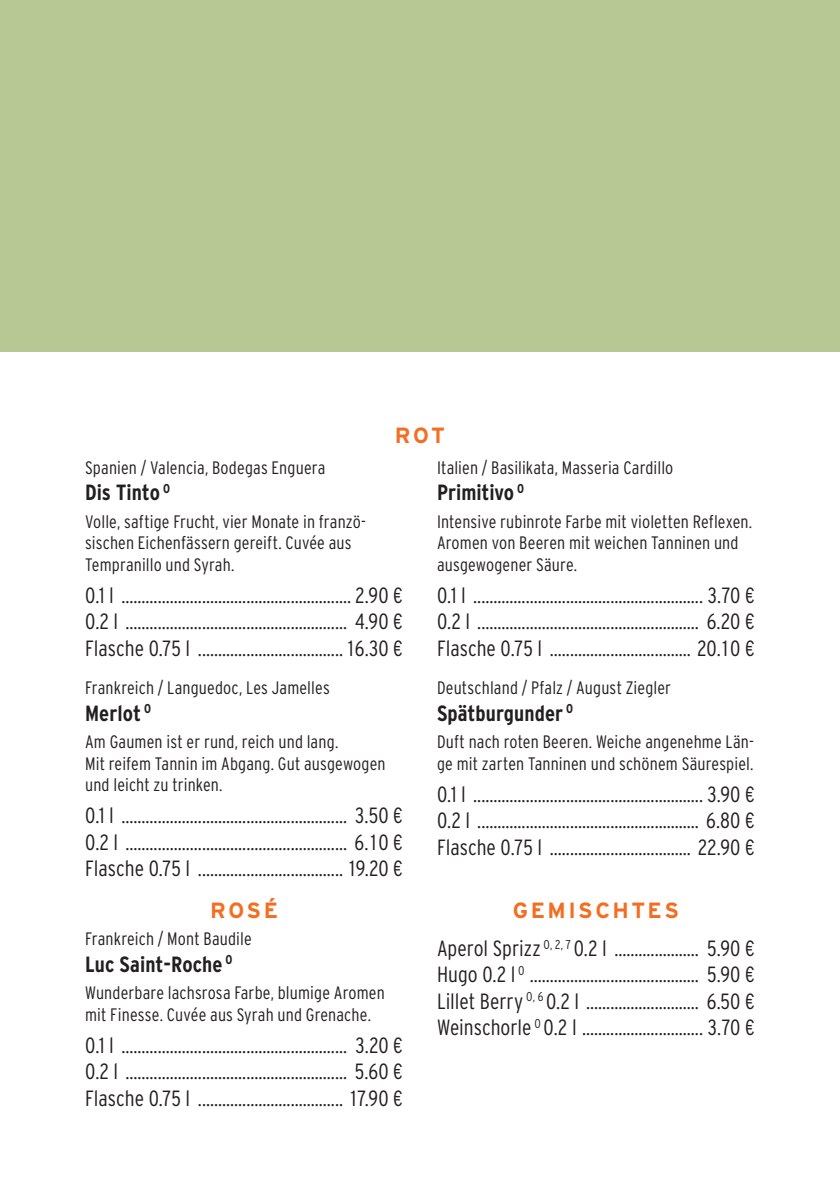
<style>
.page{position:relative;width:840px;height:1191px;background:#fff}
.page>*{position:absolute;margin:0;border:0;box-sizing:border-box;transform-origin:0 0}
.Copy_2splt_1mm_punkt{font:300 condensed 22px/26.4px "Interstate";color:#231f20;text-align:justify}
.Copy_2splt_0mm_punkt{font:300 condensed 22px/26.4px "Interstate";color:#231f20;text-align:justify}
.Weinbeschreibung{font:300 condensed 22px/26.4px "Interstate";color:#231f20;text-align:justify}
.Copy_2splt_0mm_punkt-2{font:700 condensed 22px "Interstate";color:#231f20}
.Sublines{font:700 22px "Interstate";letter-spacing:.115em;color:#f36e21}
.Weinbeschreibung-2{font:300 condensed 18px/21.6px "Interstate";letter-spacing:.01em;color:#231f20}
</style>
<div class="page">
<div style="left:0;top:0;width:839px;height:351px;background:#b7c894"></div>
<p class="Sublines" style="left:394px;top:423px;width:52px">ROT</p>
<p class="Weinbeschreibung-2" style="left:85px;top:456px;width:242px">Spanien / Valencia, Bodegas Enguera</p>
<p class="Copy_2splt_0mm_punkt-2" style="left:85px;top:480px;width:86px">Dis Tinto <sup>O</sup></p>
<p class="Weinbeschreibung-2" style="left:85px;top:510px;width:281px">Volle, saftige Frucht, vier Monate in franzö&shy;sischen Eichenfässern gereift. Cuvée aus<br>Tempranillo und Syrah.</p>
<p class="Copy_2splt_1mm_punkt" style="left:85px;top:582px;width:319px">0.1 l ......................................................... 2.90 €</p>
<p class="Copy_2splt_0mm_punkt" style="left:85px;top:608px;width:319px">0.2 l ....................................................... 4.90 €</p>
<p class="Copy_2splt_0mm_punkt" style="left:85px;top:634px;width:319px">Flasche 0.75 l .................................... 16.30 €</p>
<p class="Weinbeschreibung-2" style="left:85px;top:677px;width:246px">Frankreich / Languedoc, Les Jamelles</p>
<p class="Copy_2splt_0mm_punkt-2" style="left:85px;top:700px;width:67px">Merlot <sup>O</sup></p>
<p class="Weinbeschreibung-2" style="left:85px;top:730px;width:302px">Am Gaumen ist er rund, reich und lang.<br>Mit reifem Tannin im Abgang. Gut ausgewogen und leicht zu trinken.</p>
<p class="Copy_2splt_1mm_punkt" style="left:85px;top:802px;width:319px">0.1 l ........................................................ 3.50 € 0.2 l ....................................................... 6.10 € Flasche 0.75 l .................................... 19.20 €</p>
<p class="Sublines" style="left:210px;top:898px;width:69px">ROSÉ</p>
<p class="Weinbeschreibung-2" style="left:85px;top:928px;width:168px">Frankreich / Mont Baudile</p>
<p class="Copy_2splt_0mm_punkt-2" style="left:85px;top:951px;width:149px">Luc Saint-Roche <sup>O</sup></p>
<p class="Weinbeschreibung-2" style="left:85px;top:981px;width:301px">Wunderbare lachsrosa Farbe, blumige Aromen mit Finesse. Cuvée aus Syrah und Grenache.</p>
<p class="Copy_2splt_1mm_punkt" style="left:85px;top:1031px;width:319px">0.1 l ........................................................ 3.20 € 0.2 l ....................................................... 5.60 € Flasche 0.75 l .................................... 17.90 €</p>
<p class="Weinbeschreibung-2" style="left:437px;top:456px;width:238px">Italien / Basilikata, Masseria Cardillo</p>
<p class="Copy_2splt_0mm_punkt-2" style="left:437px;top:480px;width:89px">Primitivo <sup>O</sup></p>
<p class="Weinbeschreibung-2" style="left:437px;top:510px;width:316px">Intensive rubinrote Farbe mit violetten Reflexen.<br>Aromen von Beeren mit weichen Tanninen und ausgewogener Säure.</p>
<p class="Weinbeschreibung" style="left:437px;top:582px;width:319px">0.1 l ......................................................... 3.70 € 0.2 l ....................................................... 6.20 € Flasche 0.75 l ................................... 20.10 €</p>
<p class="Weinbeschreibung-2" style="left:437px;top:677px;width:235px">Deutschland / Pfalz / August Ziegler</p>
<p class="Copy_2splt_0mm_punkt-2" style="left:437px;top:700px;width:137px">Spätburgunder <sup>O</sup></p>
<p class="Weinbeschreibung-2" style="left:437px;top:730px;width:318px">Duft nach roten Beeren. Weiche angenehme Län&shy;ge mit zarten Tanninen und schönem Säurespiel.</p>
<p class="Copy_2splt_0mm_punkt" style="left:437px;top:780px;width:319px">0.1 l ......................................................... 3.90 € 0.2 l ....................................................... 6.80 € Flasche 0.75 l ................................... 22.90 €</p>
<p class="Sublines" style="left:512px;top:898px;width:168px">GEMISCHTES</p>
<p class="Copy_2splt_1mm_punkt" style="left:437px;top:934px;width:319px">Aperol Sprizz <sup>O,</sup> <sup>2,</sup> <sup>7</sup> 0.2 l ..................... 5.90 € Hugo 0.2 l <sup>O</sup> .......................................... 5.90 € Lillet Berry <sup>O,</sup> <sup>6</sup> 0.2 l ............................ 6.50 € Weinschorle <sup>O</sup> 0.2 l .............................. 3.70 €</p>
</div>
